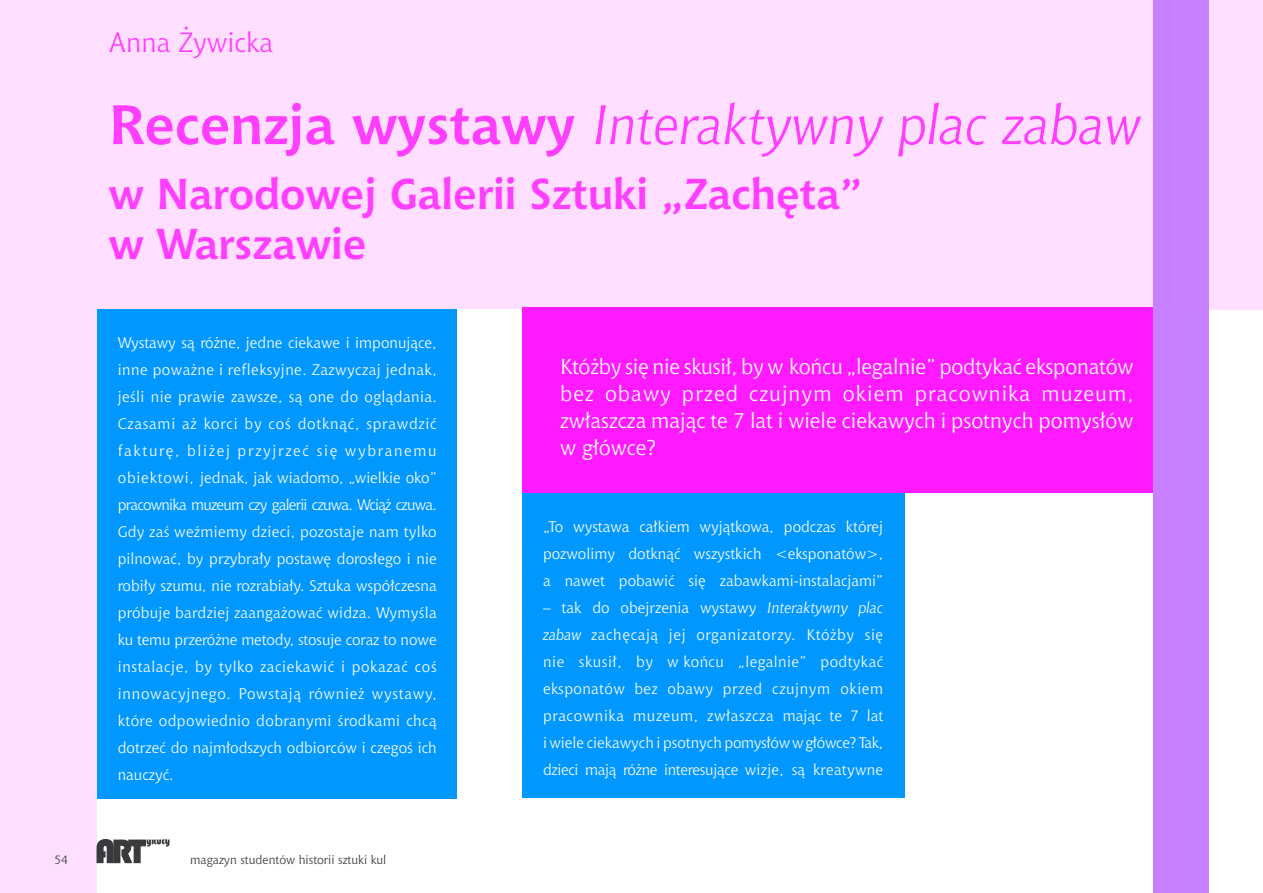
<style>
.page{position:relative;width:1263px;height:893px;background:#fff}
.page>*{position:absolute;margin:0;border:0;box-sizing:border-box;transform-origin:0 0}
.t1{font:italic 54px "Chianti PL";color:#ff3eff}
.t2{font:700 42px/50.4px "Chianti PL";color:#ff3eff}
.t3{font:27px "Chianti PL";color:#ff3eff}
.t4{font:21px/27px "Chianti PL";color:#fff;text-align:justify}
.t5{font:15px/27px "Chianti PL";color:#fdfdfd;text-align:justify}
.t6{font:15px/27px "Chianti PL";letter-spacing:-.02em;color:#fbfbfb;text-align:justify}
.t7{font:12px "Chianti PL";color:#383a3b}
.s1{font-weight:700;font-style:normal}
.s2{color:#fdfdfd}
.s3{font-style:italic;color:#fdfdfd}
</style>
<div class="page">
<div style="left:54px;top:54px;width:1209px;height:255px;background:#ffdfff"></div>
<div style="left:97px;top:309px;width:361px;height:489px;background:#0098ff"></div>
<div style="left:522px;top:479px;width:382px;height:319px;background:#0098ff"></div>
<div style="left:0;top:0;width:97px;height:893px;background:#ffdfff"></div>
<div style="left:54px;top:0;width:1209px;height:75px;background:#ffdfff"></div>
<div style="left:522px;top:308px;width:633px;height:185px;background:#ff1aff"></div>
<div style="left:457px;top:309px;width:63px;height:584px;background:#fff"></div>
<div style="left:1153px;top:0;width:56px;height:893px;background:#c780ff"></div>
<svg style="left:97px;top:839px;width:73px;height:24px"></svg>
<h3 class="t3" style="left:109px;top:26px;width:166px">Anna Żywicka</h3>
<h1 class="t1" style="left:109px;top:92px;width:1034px"><span class="s1">Recenzja wystawy</span> Interaktywny plac zabaw</h1>
<h2 class="t2" style="left:109px;top:168px;width:756px">w Narodowej Galerii Sztuki „Zachęta” w Warszawie</h2>
<p class="t5" style="left:118px;top:329px;width:320px">Wystawy są różne, jedne ciekawe i imponujące, inne poważne i refleksyjne. Zazwyczaj jednak, jeśli nie prawie zawsze, są one do oglądania.<br>Czasami aż korci by coś dotknąć, sprawdzić fakturę, bliżej przyjrzeć się wybranemu obiektowi, jednak, jak wiadomo, „wielkie oko” pracownika muzeum czy galerii czuwa. Wciąż czuwa.<br>Gdy zaś weźmiemy dzieci, pozostaje nam tylko pilnować, by przybrały postawę dorosłego i nie robiły szumu, nie rozrabiały. Sztuka współczesna próbuje bardziej zaangażować widza. Wymyśla ku temu przeróżne metody, stosuje coraz to nowe instalacje, by tylko zaciekawić i pokazać coś innowacyjnego. Powstają również wystawy, które odpowiednio dobranymi środkami chcą dotrzeć do najmłodszych odbiorców i czegoś ich nauczyć.</p>
<p class="t7" style="left:54px;top:852px;width:16px">54</p>
<p class="t7" style="left:190px;top:852px;width:198px">magazyn studentów historii sztuki kul</p>
<h3 class="t4" style="left:560px;top:353px;width:575px">Któżby się nie skusił, by w końcu „legalnie” podtykać eksponatów bez obawy przed czujnym okiem pracownika muzeum, zwłaszcza mając te 7 lat i wiele ciekawych i psotnych pomysłów w główce?</h3>
<p class="t5" style="left:543px;top:513px;width:342px">„To wystawa całkiem wyjątkowa, podczas której pozwolimy dotknąć wszystkich &lt;eksponatów&gt;, a nawet pobawić się zabawkami-instalacjami”</p>
<p class="t6" style="left:543px;top:594px;width:342px"><span class="s2">– tak do obejrzenia wystawy</span> <span class="s3">Interaktywny plac zabaw</span> zachęcają jej organizatorzy. Któżby się nie skusił, by w końcu „legalnie” podtykać eksponatów bez obawy przed czujnym okiem pracownika muzeum, zwłaszcza mając te 7 lat i wiele ciekawych i psotnych pomysłów w główce? Tak, dzieci mają różne interesujące wizje, są kreatywne</p>
</div>
